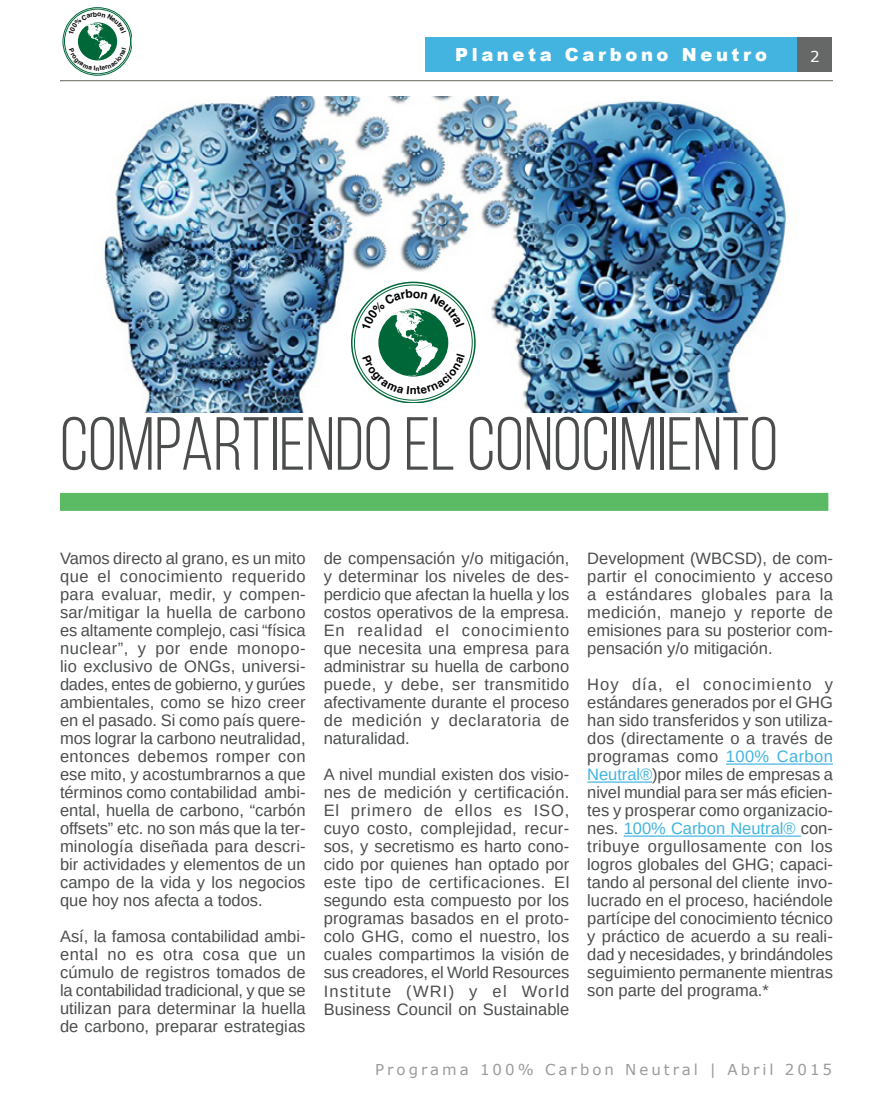
<style>
.page{position:relative;width:893px;height:1106px;background:#fff}
.page>*{position:absolute;margin:0;border:0;box-sizing:border-box;transform-origin:0 0}
.t1{font:75px "Bebas Neue";color:#4b4d4d}
.t2{font:900 18px "Arial";letter-spacing:.2em;color:#fff}
.t3{font:16.5px/18px "Arimo";color:#4b4d4d;text-align:justify}
.t4{font:15px "Verdana";letter-spacing:.2em;color:#999b9c}
.t5{font:15px "Verdana";color:#fff}
.s1{color:#42b4df}
</style>
<div class="page">
<hr style="left:60px;top:80px;width:773px;height:1px;background:#73776c">
<div style="left:797px;top:37px;width:35px;height:35px;background:#666767"></div>
<div style="left:425px;top:38px;width:372px;height:34px;background:#42b4df"></div>
<div style="left:64px;top:9px;width:67px;height:65px;border:1px solid #006838;border-radius:50%"></div>
<div style="left:63px;top:7px;width:69px;height:69px;border:1px solid #006838;border-radius:50%"></div>
<img style="left:103px;top:96px;width:684px;height:317px">
<hr style="left:726px;top:763px;width:107px;height:1px;background:#42b4df">
<hr style="left:587px;top:781px;width:65px;height:1px;background:#42b4df">
<hr style="left:624px;top:835px;width:177px;height:1px;background:#42b4df">
<div style="left:60px;top:493px;width:768px;height:18px;background:#5abb64"></div>
<svg style="left:68px;top:11px;width:58px;height:60px"></svg>
<svg style="left:351px;top:282px;width:125px;height:120px"></svg>
<p class="t2" style="left:455px;top:42px;width:313px">Planeta Carbono Neutro</p>
<p class="t5" style="left:810px;top:46px;width:11px">2</p>
<h1 class="t1" style="left:60px;top:404px;width:719px">COMPARTIENDO EL CONOCIMIENTO</h1>
<p class="t3" style="left:60px;top:549px;width:247px">Vamos directo al grano, es un mito que el conocimiento requerido para evaluar, medir, y compen&shy;sar/mitigar la huella de carbono es altamente complejo, casi “física nuclear”, y por ende monopo&shy;lio exclusivo de ONGs, universi&shy;dades, entes de gobierno, y gurúes ambientales, como se hizo creer en el pasado. Si como país quere&shy;mos lograr la carbono neutralidad, entonces debemos romper con ese mito, y acostumbrarnos a que términos como contabilidad ambi&shy;ental, huella de carbono, “carbón offsets” etc. no son más que la ter&shy;minología diseñada para descri&shy;bir actividades y elementos de un campo de la vida y los negocios que hoy nos afecta a todos.</p>
<p class="t3" style="left:60px;top:927px;width:247px">Así, la famosa contabilidad ambi&shy;ental no es otra cosa que un cúmulo de registros tomados de la contabilidad tradicional, y que se utilizan para determinar la huella de carbono, preparar estrategias</p>
<p class="t3" style="left:324px;top:549px;width:247px">de compensación y/o mitigación, y determinar los niveles de des&shy;perdicio que afectan la huella y los costos operativos de la empresa.<br>En realidad el conocimiento que necesita una empresa para administrar su huella de carbono puede, y debe, ser transmitido afectivamente durante el proceso de medición y declaratoria de naturalidad.</p>
<p class="t3" style="left:324px;top:765px;width:247px">A nivel mundial existen dos visio&shy;nes de medición y certificación.<br>El primero de ellos es ISO, cuyo costo, complejidad, recur&shy;sos, y secretismo es harto cono&shy;cido por quienes han optado por este tipo de certificaciones. El segundo esta compuesto por los programas basados en el proto&shy;colo GHG, como el nuestro, los cuales compartimos la visión de sus creadores, el World Resources Institute (WRI) y el World Business Council on Sustainable</p>
<p class="t3" style="left:587px;top:549px;width:247px">Development (WBCSD), de com&shy;partir el conocimiento y acceso a estándares globales para la medición, manejo y reporte de emisiones para su posterior com&shy;pensación y/o mitigación.</p>
<p class="t3" style="left:587px;top:675px;width:247px">Hoy día, el conocimiento y estándares generados por el GHG han sido transferidos y son utiliza&shy;dos (directamente o a través de programas como <span class="s1">100% Carbon Neutral®</span>)por miles de empresas a nivel mundial para ser más eficien&shy;tes y prosperar como organizacio&shy;nes. <span class="s1">100% Carbon Neutral®</span> con&shy;tribuye orgullosamente con los logros globales del GHG; capaci&shy;tando al personal del cliente invo&shy;lucrado en el proceso, haciéndole partícipe del conocimiento técnico y práctico de acuerdo a su reali&shy;dad y necesidades, y brindándoles seguimiento permanente mientras son parte del programa.*</p>
<p class="t4" style="left:375px;top:1058px;width:458px">Programa 100% Carbon Neutral | Abril 2015</p>
</div>
